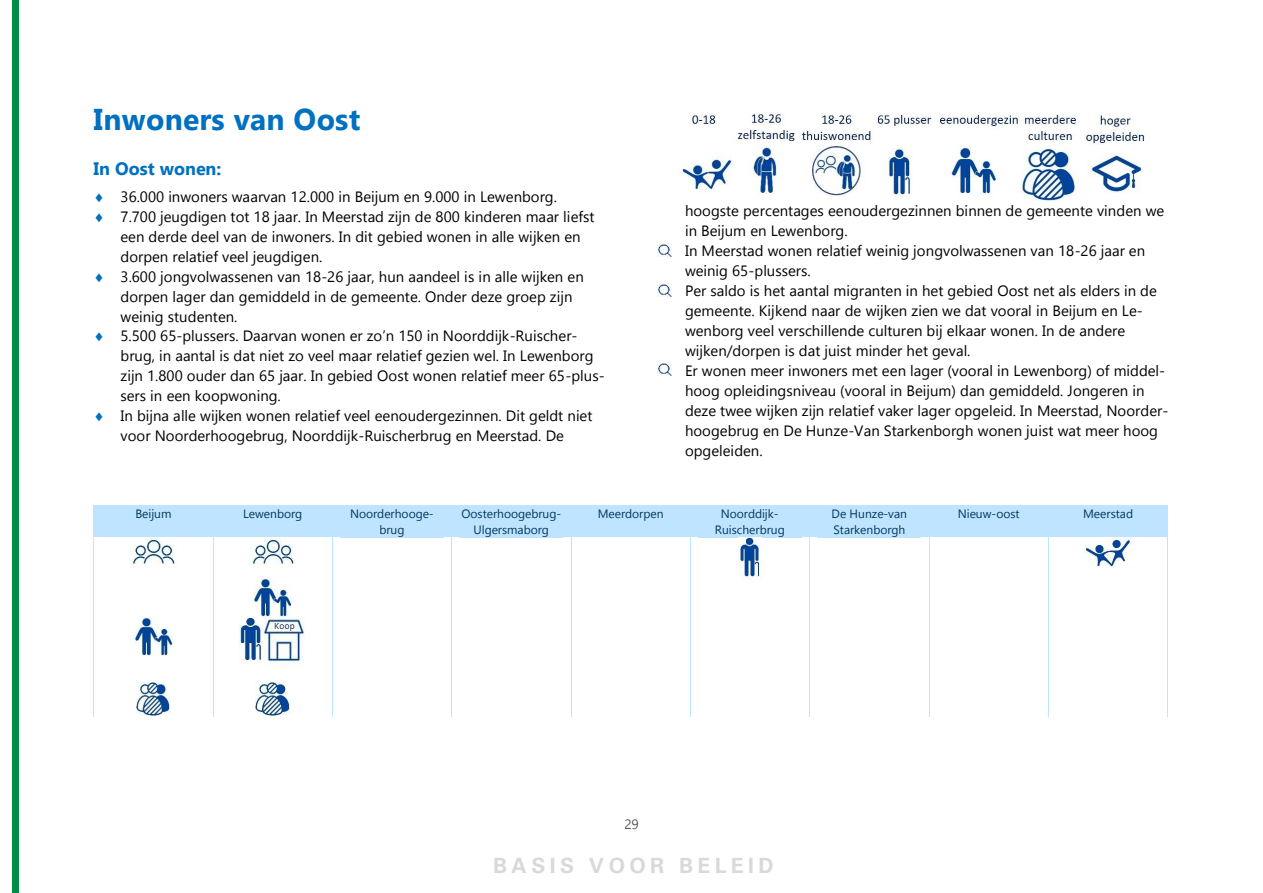
<style>
.page{position:relative;width:1263px;height:893px;background:#fff}
.page>*{position:absolute;margin:0;border:0;box-sizing:border-box;transform-origin:0 0}
.t1{font:700 30px "Gadugi";letter-spacing:.01em;color:#0070c0}
.t2{font:21px "Univers";letter-spacing:.21em;color:#d9d9d9}
.t3{font:700 18px "Gadugi";color:#0070c0}
.t4{font:15px/20px "Gadugi";color:#000}
.t5{font:13.5px "Gadugi";color:#595959}
.t6{font:12px/16px "Gadugi";letter-spacing:-.005em;color:#00375f;text-align:center}
.s1{color:#0070bf}
</style>
<div class="page">
<svg style="left:658px;top:244px;width:13px;height:12px"></svg>
<svg style="left:658px;top:284px;width:13px;height:12px"></svg>
<svg style="left:658px;top:364px;width:13px;height:12px"></svg>
<div style="left:94px;top:506px;width:119px;height:31px;background:#bfe4ff"></div>
<div style="left:213px;top:506px;width:119px;height:31px;background:#bfe4ff"></div>
<div style="left:333px;top:506px;width:118px;height:31px;background:#bfe4ff"></div>
<div style="left:452px;top:506px;width:119px;height:31px;background:#bfe4ff"></div>
<div style="left:571px;top:506px;width:119px;height:31px;background:#bfe4ff"></div>
<div style="left:691px;top:506px;width:118px;height:31px;background:#bfe4ff"></div>
<div style="left:810px;top:506px;width:119px;height:31px;background:#bfe4ff"></div>
<div style="left:929px;top:506px;width:119px;height:31px;background:#bfe4ff"></div>
<div style="left:1049px;top:506px;width:118px;height:31px;background:#bfe4ff"></div>
<hr style="left:332px;top:506px;width:1px;height:31px;background:#bfe4ff">
<hr style="left:451px;top:506px;width:1px;height:31px;background:#bfe4ff">
<hr style="left:690px;top:506px;width:1px;height:31px;background:#bfe4ff">
<hr style="left:809px;top:506px;width:1px;height:31px;background:#bfe4ff">
<hr style="left:1048px;top:506px;width:1px;height:31px;background:#bfe4ff">
<hr style="left:1167px;top:506px;width:1px;height:31px;background:#bfe4ff">
<hr style="left:94px;top:537px;width:1px;height:42px;background:#bfe4ff">
<hr style="left:213px;top:537px;width:1px;height:42px;background:#bfe4ff">
<hr style="left:332px;top:537px;width:1px;height:42px;background:#bfe4ff">
<hr style="left:451px;top:537px;width:1px;height:42px;background:#bfe4ff">
<hr style="left:571px;top:537px;width:1px;height:42px;background:#bfe4ff">
<hr style="left:690px;top:537px;width:1px;height:42px;background:#bfe4ff">
<hr style="left:809px;top:537px;width:1px;height:42px;background:#bfe4ff">
<hr style="left:929px;top:537px;width:1px;height:42px;background:#bfe4ff">
<hr style="left:1048px;top:537px;width:1px;height:42px;background:#bfe4ff">
<hr style="left:1167px;top:537px;width:1px;height:42px;background:#bfe4ff">
<hr style="left:94px;top:579px;width:1px;height:39px;background:#bfe4ff">
<hr style="left:213px;top:579px;width:1px;height:39px;background:#bfe4ff">
<hr style="left:332px;top:579px;width:1px;height:39px;background:#bfe4ff">
<hr style="left:451px;top:579px;width:1px;height:39px;background:#bfe4ff">
<hr style="left:571px;top:579px;width:1px;height:39px;background:#bfe4ff">
<hr style="left:690px;top:579px;width:1px;height:39px;background:#bfe4ff">
<hr style="left:809px;top:579px;width:1px;height:39px;background:#bfe4ff">
<hr style="left:929px;top:579px;width:1px;height:39px;background:#bfe4ff">
<hr style="left:1048px;top:579px;width:1px;height:39px;background:#bfe4ff">
<hr style="left:1167px;top:579px;width:1px;height:39px;background:#bfe4ff">
<hr style="left:94px;top:618px;width:1px;height:65px;background:#bfe4ff">
<hr style="left:213px;top:618px;width:1px;height:65px;background:#bfe4ff">
<hr style="left:332px;top:618px;width:1px;height:65px;background:#bfe4ff">
<hr style="left:451px;top:618px;width:1px;height:65px;background:#bfe4ff">
<hr style="left:571px;top:618px;width:1px;height:65px;background:#bfe4ff">
<hr style="left:690px;top:618px;width:1px;height:65px;background:#bfe4ff">
<hr style="left:809px;top:618px;width:1px;height:65px;background:#bfe4ff">
<hr style="left:929px;top:618px;width:1px;height:65px;background:#bfe4ff">
<hr style="left:1048px;top:618px;width:1px;height:65px;background:#bfe4ff">
<hr style="left:1167px;top:618px;width:1px;height:65px;background:#bfe4ff">
<hr style="left:94px;top:683px;width:1px;height:33px;background:#bfe4ff">
<hr style="left:213px;top:683px;width:1px;height:33px;background:#bfe4ff">
<hr style="left:332px;top:683px;width:1px;height:33px;background:#bfe4ff">
<hr style="left:451px;top:683px;width:1px;height:33px;background:#bfe4ff">
<hr style="left:571px;top:683px;width:1px;height:33px;background:#bfe4ff">
<hr style="left:690px;top:683px;width:1px;height:33px;background:#bfe4ff">
<hr style="left:809px;top:683px;width:1px;height:33px;background:#bfe4ff">
<hr style="left:929px;top:683px;width:1px;height:33px;background:#bfe4ff">
<hr style="left:1048px;top:683px;width:1px;height:33px;background:#bfe4ff">
<hr style="left:1167px;top:683px;width:1px;height:33px;background:#bfe4ff">
<img style="left:131px;top:537px;width:45px;height:28px">
<img style="left:250px;top:537px;width:45px;height:28px">
<img style="left:739px;top:537px;width:22px;height:41px">
<img style="left:1084px;top:537px;width:47px;height:31px">
<img style="left:254px;top:578px;width:38px;height:40px">
<img style="left:134px;top:618px;width:39px;height:38px">
<img style="left:136px;top:683px;width:35px;height:32px">
<img style="left:255px;top:683px;width:35px;height:32px">
<img style="left:238px;top:618px;width:25px;height:45px">
<img style="left:681px;top:113px;width:464px;height:87px">
<img style="left:263px;top:618px;width:42px;height:50px">
<div style="left:13px;top:0;width:6px;height:893px;background:#008b46"></div>
<p class="t1" style="left:94px;top:101px;width:268px">Inwoners van Oost</p>
<p class="t3" style="left:94px;top:158px;width:129px">In Oost wonen:</p>
<p class="t4" style="left:94px;top:186px;width:465px"><span class="s1">◻</span> 36.000 inwoners waarvan 12.000 in Beijum en 9.000 in Lewenborg.</p>
<p class="t4" style="left:121px;top:206px;width:475px;text-indent:-27px"><span class="s1">◻</span> 7.700 jeugdigen tot 18 jaar. In Meerstad zijn de 800 kinderen maar liefst een derde deel van de inwoners. In dit gebied wonen in alle wijken en dorpen relatief veel jeugdigen.</p>
<p class="t4" style="left:121px;top:266px;width:465px;text-indent:-27px"><span class="s1">◻</span> 3.600 jongvolwassenen van 18-26 jaar, hun aandeel is in alle wijken en dorpen lager dan gemiddeld in de gemeente. Onder deze groep zijn weinig studenten.</p>
<p class="t4" style="left:121px;top:326px;width:486px;text-indent:-27px"><span class="s1">◻</span> 5.500 65-plussers. Daarvan wonen er zo’n 150 in Noorddijk-Ruischer&shy;brug, in aantal is dat niet zo veel maar relatief gezien wel. In Lewenborg zijn 1.800 ouder dan 65 jaar. In gebied Oost wonen relatief meer 65-plus&shy;sers in een koopwoning.</p>
<p class="t4" style="left:94px;top:406px;width:500px;text-align:center"><span class="s1">◻</span> In bijna alle wijken wonen relatief veel eenoudergezinnen. Dit geldt niet voor Noorderhoogebrug, Noorddijk-Ruischerbrug en Meerstad. De</p>
<p class="t4" style="left:685px;top:201px;width:485px">hoogste percentages eenoudergezinnen binnen de gemeente vinden we in Beijum en Lewenborg.<br>In Meerstad wonen relatief weinig jongvolwassenen van 18-26 jaar en weinig 65-plussers.<br>Per saldo is het aantal migranten in het gebied Oost net als elders in de gemeente. Kijkend naar de wijken zien we dat vooral in Beijum en Le&shy;wenborg veel verschillende culturen bij elkaar wonen. In de andere wijken/dorpen is dat juist minder het geval.<br>Er wonen meer inwoners met een lager (vooral in Lewenborg) of middel&shy;hoog opleidingsniveau (vooral in Beijum) dan gemiddeld. Jongeren in deze twee wijken zijn relatief vaker lager opgeleid. In Meerstad, Noorder&shy;hoogebrug en De Hunze-Van Starkenborgh wonen juist wat meer hoog opgeleiden.</p>
<p class="t6" style="left:135px;top:506px;width:38px">Beijum</p>
<p class="t6" style="left:243px;top:506px;width:61px">Lewenborg</p>
<p class="t6" style="left:350px;top:506px;width:85px">Noorderhooge&shy;brug</p>
<p class="t6" style="left:461px;top:506px;width:101px">Oosterhoogebrug-<br>Ulgersmaborg</p>
<p class="t6" style="left:598px;top:506px;width:67px">Meerdorpen</p>
<p class="t6" style="left:715px;top:506px;width:71px">Noorddijk-<br>Ruischerbrug</p>
<p class="t6" style="left:832px;top:506px;width:77px;text-align:left">De Hunze-van<br>Starkenborgh</p>
<p class="t6" style="left:958px;top:506px;width:63px">Nieuw-oost</p>
<p class="t6" style="left:1083px;top:506px;width:51px">Meerstad</p>
<p class="t5" style="left:624px;top:816px;width:16px">29</p>
<p class="t2" style="left:493px;top:853px;width:282px">BASIS VOOR BELEID</p>
</div>
